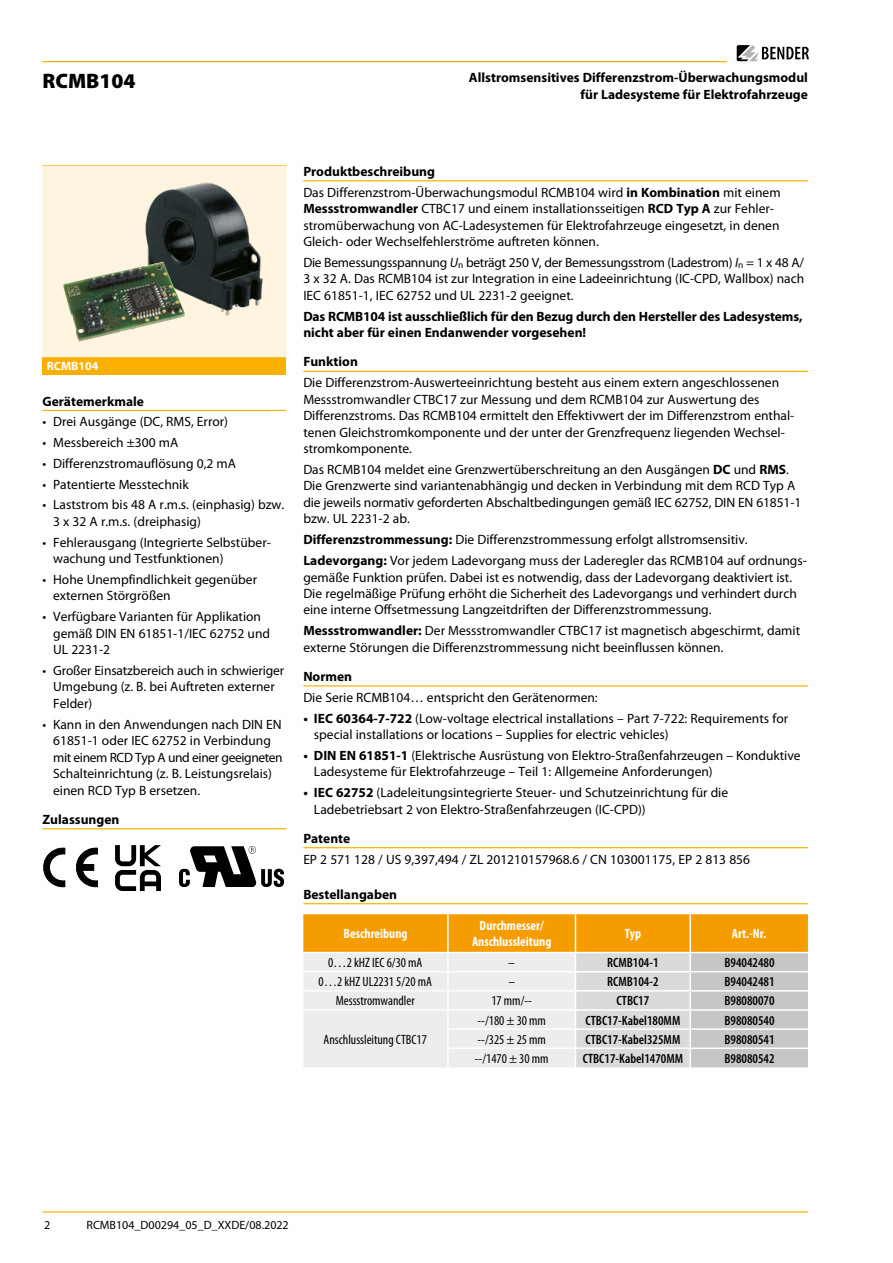
<style>
.page{position:relative;width:893px;height:1263px;background:#fff}
.page>*{position:absolute;margin:0;border:0;box-sizing:border-box;transform-origin:0 0}
.t1{font:900 21px "Myriad Pro";color:#000}
.t2{font:13.5px/16.5px "Myriad Pro";color:#000}
.t3{font:700 13.5px/16.5px "Myriad Pro";color:#000}
.t4{font:600 condensed 13.5px "Myriad Pro";color:#000}
.t5{font:condensed 13.5px "Myriad Pro";color:#000}
.t6{font:700 condensed 13.5px/16.5px "Myriad Pro";color:#fff;text-align:center}
.t7{font:12px "Myriad Pro";color:#000}
.t8{font:700 12px "Myriad Pro";color:#fff}
.s1{font-weight:700}
.s2{font-style:italic}
</style>
<div class="page">
<svg style="left:737px;top:45px;width:72px;height:16px"></svg>
<hr style="left:43px;top:61px;width:684px;height:1px;background:#f9b000">
<hr style="left:43px;top:1211px;width:765px;height:1px;background:#f9b000">
<hr style="left:303px;top:180px;width:505px;height:1px;background:#f9b000">
<hr style="left:303px;top:371px;width:505px;height:1px;background:#f9b000">
<hr style="left:303px;top:685px;width:505px;height:1px;background:#f9b000">
<hr style="left:303px;top:847px;width:505px;height:1px;background:#f9b000">
<div style="left:43px;top:357px;width:243px;height:17px;background:#f9b000"></div>
<hr style="left:43px;top:165px;width:243px;height:1px;background:#f9b000">
<hr style="left:43px;top:410px;width:243px;height:1px;background:#f9b000">
<hr style="left:43px;top:828px;width:243px;height:1px;background:#f9b000">
<svg style="left:43px;top:847px;width:22px;height:40px"></svg>
<svg style="left:76px;top:847px;width:22px;height:40px"></svg>
<svg style="left:115px;top:845px;width:46px;height:46px"></svg>
<img style="left:180px;top:847px;width:103px;height:39px">
<hr style="left:303px;top:903px;width:505px;height:1px;background:#f9b000">
<svg style="left:303px;top:914px;width:505px;height:153px;background:#e6d1ab"></svg>
<div style="left:43px;top:166px;width:243px;height:191px;background:#fff4e0"></div>
<img style="left:138px;top:181px;width:130px;height:140px">
<img style="left:63px;top:262px;width:122px;height:80px">
<h1 class="t1" style="left:43px;top:69px;width:95px">RCMB104</h1>
<p class="t3" style="left:469px;top:70px;width:340px;text-align:right">Allstromsensitives Differenzstrom-Überwachungsmodul für Ladesysteme für Elektrofahrzeuge</p>
<p class="t8" style="left:47px;top:359px;width:53px">RCMB104</p>
<p class="t3" style="left:43px;top:393px;width:103px">Gerätemerkmale</p>
<p class="t2" style="left:43px;top:414px;width:187px">• Drei Ausgänge (DC, RMS, Error)</p>
<p class="t2" style="left:43px;top:435px;width:137px">• Messbereich ±300 mA</p>
<p class="t2" style="left:43px;top:455px;width:195px">• Differenzstromauflösung 0,2 mA</p>
<p class="t2" style="left:43px;top:476px;width:148px">• Patentierte Messtechnik</p>
<p class="t2" style="left:53px;top:497px;width:233px;text-indent:-11px">• Laststrom bis 48 A r.m.s. (einphasig) bzw.<br>3 x 32 A r.m.s. (dreiphasig)</p>
<p class="t2" style="left:53px;top:534px;width:218px;text-indent:-11px">• Fehlerausgang (Integrierte Selbstüber&shy;wachung und Testfunktionen)</p>
<p class="t2" style="left:53px;top:571px;width:205px;text-indent:-11px">• Hohe Unempfindlichkeit gegenüber externen Störgrößen</p>
<p class="t2" style="left:53px;top:609px;width:219px;text-indent:-11px">• Verfügbare Varianten für Applikation gemäß DIN EN 61851-1/IEC 62752 und<br>UL 2231-2</p>
<p class="t2" style="left:53px;top:662px;width:233px;text-indent:-11px">• Großer Einsatzbereich auch in schwieriger<br>Umgebung (z. B. bei Auftreten externer<br>Felder)</p>
<p class="t2" style="left:53px;top:716px;width:231px;text-indent:-11px">• Kann in den Anwendungen nach DIN EN 61851-1 oder IEC 62752 in Verbindung mit einem RCD Typ A und einer geeigneten Schalteinrichtung (z. B. Leistungsrelais) einen RCD Typ B ersetzen.</p>
<p class="t3" style="left:43px;top:811px;width:78px">Zulassungen</p>
<p class="t2" style="left:303px;top:161px;width:479px;line-height:20.7px"><span class="s1">Produktbeschreibung<br></span>Das Differenzstrom-Überwachungsmodul RCMB104 wird <span class="s1">in Kombination</span> mit einem</p>
<p class="t2" style="left:303px;top:201px;width:478px"><span class="s1">Messstromwandler</span> CTBC17 und einem installationsseitigen <span class="s1">RCD Typ A</span> zur Fehler&shy;stromüberwachung von AC-Ladesystemen für Elektrofahrzeuge eingesetzt, in denen<br>Gleich- oder Wechselfehlerströme auftreten können.</p>
<p class="t2" style="left:303px;top:254px;width:502px;text-align:justify">Die Bemessungsspannung <span class="s2">U</span><sub>n</sub> beträgt 250 V, der Bemessungsstrom (Ladestrom) <span class="s2">I</span><sub>n</sub> = 1 x 48 A/ 3 x 32 A. Das RCMB104 ist zur Integration in eine Ladeeinrichtung (IC-CPD, Wallbox) nach IEC 61851-1, IEC 62752 und UL 2231-2 geeignet.</p>
<p class="t3" style="left:303px;top:308px;width:501px">Das RCMB104 ist ausschließlich für den Bezug durch den Hersteller des Ladesystems, nicht aber für einen Endanwender vorgesehen!</p>
<p class="t3" style="left:303px;top:354px;width:56px">Funktion</p>
<p class="t2" style="left:303px;top:375px;width:493px">Die Differenzstrom-Auswerteeinrichtung besteht aus einem extern angeschlossenen Messstromwandler CTBC17 zur Messung und dem RCMB104 zur Auswertung des Differenzstroms. Das RCMB104 ermittelt den Effektivwert der im Differenzstrom enthal&shy;tenen Gleichstromkomponente und der unter der Grenzfrequenz liegenden Wechsel&shy;stromkomponente.</p>
<p class="t2" style="left:303px;top:461px;width:499px">Das RCMB104 meldet eine Grenzwertüberschreitung an den Ausgängen <span class="s1">DC</span> und <span class="s1">RMS</span>.<br>Die Grenzwerte sind variantenabhängig und decken in Verbindung mit dem RCD Typ A die jeweils normativ geforderten Abschaltbedingungen gemäß IEC 62752, DIN EN 61851-1 bzw. UL 2231-2 ab.</p>
<p class="t2" style="left:303px;top:530px;width:505px;line-height:20.7px"><span class="s1">Differenzstrommessung:</span> Die Differenzstrommessung erfolgt allstromsensitiv.<br><span class="s1">Ladevorgang:</span> Vor jedem Ladevorgang muss der Laderegler das RCMB104 auf ordnungs-</p>
<p class="t2" style="left:303px;top:569px;width:495px">gemäße Funktion prüfen. Dabei ist es notwendig, dass der Ladevorgang deaktiviert ist.<br>Die regelmäßige Prüfung erhöht die Sicherheit des Ladevorgangs und verhindert durch eine interne Offsetmessung Langzeitdriften der Differenzstrommessung.</p>
<p class="t2" style="left:303px;top:623px;width:498px"><span class="s1">Messstromwandler:</span> Der Messstromwandler CTBC17 ist magnetisch abgeschirmt, damit externe Störungen die Differenzstrommessung nicht beeinflussen können.</p>
<p class="t3" style="left:303px;top:668px;width:50px">Normen</p>
<p class="t2" style="left:303px;top:689px;width:296px">Die Serie RCMB104… entspricht den Gerätenormen:</p>
<p class="t2" style="left:314px;top:710px;width:476px;text-indent:-11px"><span class="s1">• IEC 60364-7-722</span> (Low-voltage electrical installations – Part 7-722: Requirements for special installations or locations – Supplies for electric vehicles)</p>
<p class="t2" style="left:314px;top:747px;width:488px;text-indent:-11px"><span class="s1">• DIN EN 61851-1</span> (Elektrische Ausrüstung von Elektro-Straßenfahrzeugen – Konduktive<br>Ladesysteme für Elektrofahrzeuge – Teil 1: Allgemeine Anforderungen)</p>
<p class="t2" style="left:314px;top:784px;width:416px;text-indent:-11px"><span class="s1">• IEC 62752</span> (Ladeleitungsintegrierte Steuer- und Schutzeinrichtung für die<br>Ladebetriebsart 2 von Elektro-Straßenfahrzeugen (IC-CPD))</p>
<p class="t3" style="left:303px;top:830px;width:49px">Patente</p>
<p class="t2" style="left:303px;top:851px;width:448px">EP 2 571 128 / US 9,397,494 / ZL 201210157968.6 / CN 103001175, EP 2 813 856</p>
<p class="t3" style="left:303px;top:886px;width:95px">Bestellangaben</p>
<p class="t6" style="left:344px;top:925px;width:66px">Beschreibung</p>
<p class="t6" style="left:472px;top:917px;width:81px">Durchmesser/<br>Anschlussleitung</p>
<p class="t6" style="left:625px;top:925px;width:18px">Typ</p>
<p class="t6" style="left:732px;top:925px;width:36px">Art.-Nr.</p>
<p class="t5" style="left:328px;top:955px;width:96px">0…2 kHZ IEC 6/30 mA</p>
<p class="t5" style="left:508px;top:955px;width:8px">–</p>
<p class="t4" style="left:607px;top:955px;width:53px">RCMB104-1</p>
<p class="t4" style="left:724px;top:955px;width:52px">B94042480</p>
<p class="t5" style="left:318px;top:974px;width:115px">0…2 kHZ UL2231 5/20 mA</p>
<p class="t5" style="left:508px;top:974px;width:8px">–</p>
<p class="t4" style="left:607px;top:974px;width:53px">RCMB104-2</p>
<p class="t4" style="left:724px;top:974px;width:52px">B94042481</p>
<p class="t5" style="left:336px;top:994px;width:80px">Messstromwandler</p>
<p class="t5" style="left:491px;top:994px;width:42px">17 mm/--</p>
<p class="t4" style="left:616px;top:993px;width:34px">CTBC17</p>
<p class="t4" style="left:724px;top:993px;width:52px">B98080070</p>
<p class="t5" style="left:324px;top:1032px;width:105px">Anschlussleitung CTBC17</p>
<p class="t5" style="left:477px;top:1013px;width:70px">--/180 ± 30 mm</p>
<p class="t4" style="left:585px;top:1013px;width:96px">CTBC17-Kabel180MM</p>
<p class="t4" style="left:724px;top:1013px;width:52px">B98080540</p>
<p class="t5" style="left:477px;top:1032px;width:70px">--/325 ± 25 mm</p>
<p class="t4" style="left:585px;top:1032px;width:96px">CTBC17-Kabel325MM</p>
<p class="t4" style="left:724px;top:1032px;width:52px">B98080541</p>
<p class="t5" style="left:475px;top:1051px;width:75px">--/1470 ± 30 mm</p>
<p class="t4" style="left:583px;top:1051px;width:102px">CTBC17-Kabel1470MM</p>
<p class="t4" style="left:724px;top:1051px;width:52px">B98080542</p>
<p class="t7" style="left:44px;top:1218px;width:8px">2</p>
<p class="t7" style="left:87px;top:1218px;width:204px">RCMB104_D00294_05_D_XXDE/08.2022</p>
</div>
